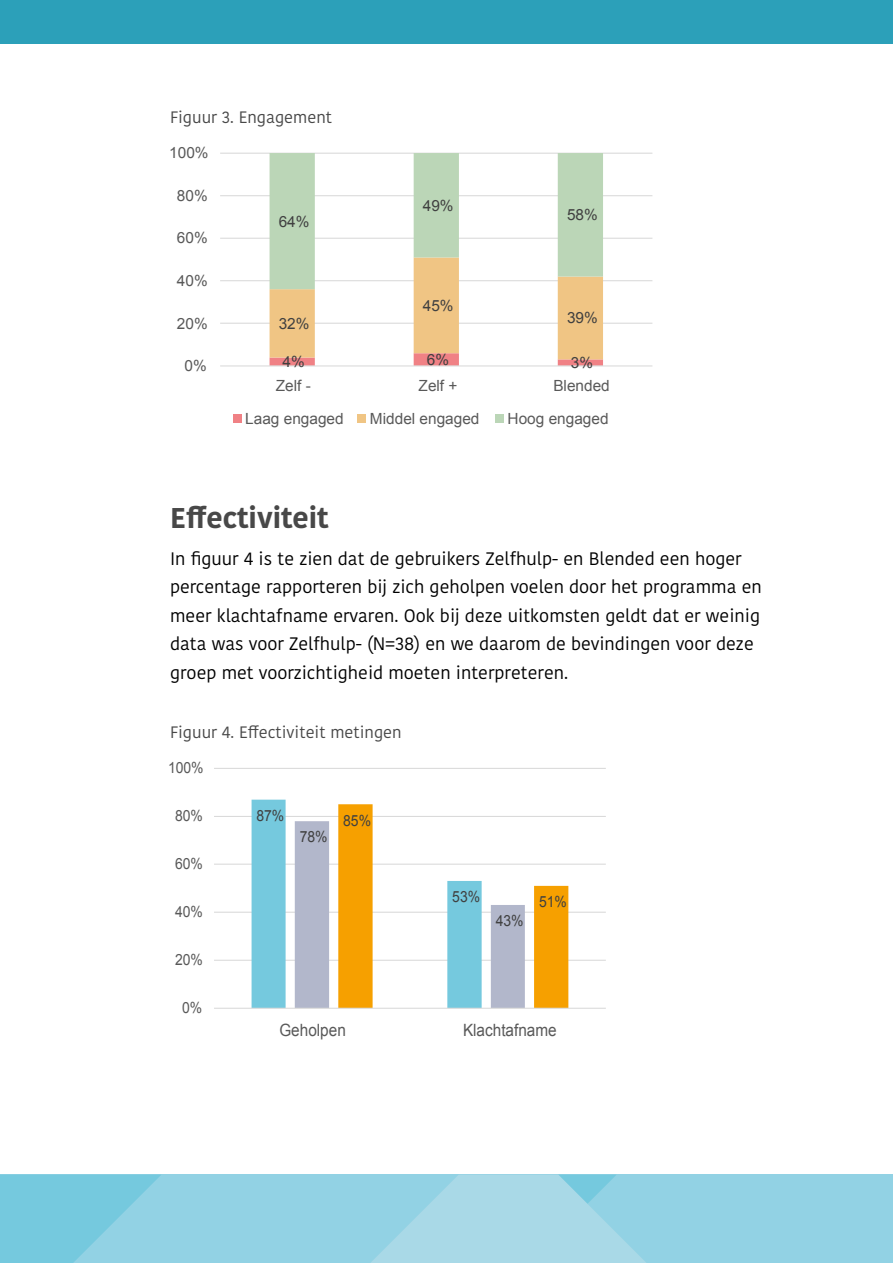
<style>
.page{position:relative;width:893px;height:1263px;background:#fff}
.page>*{position:absolute;margin:0;border:0;box-sizing:border-box;transform-origin:0 0}
.t1{font:700 28.5px "Kohinoor Devanagari";color:#484848}
.t2{font:18px/28.5px "Kohinoor Devanagari";color:#000}
.t3{font:16.95px "Arial";color:#595959;scale:.91 1}
.t4{font:16.5px "Kohinoor Devanagari";color:#484848}
.t5{font:15.45px "Arial";color:#595959}
.t6{font:15.45px "Arial";color:#404040}
.t7{font:15.45px "Arial";color:#404040;scale:.91 1}
.t8{font:15.45px "Arial";color:#595959;scale:.91 1}
</style>
<div class="page">
<div style="left:0;top:0;width:893px;height:44px;background:#2ca0b9"></div>
<svg style="left:220px;top:152px;width:433px;height:271px"></svg>
<hr style="left:214px;top:960px;width:392px;height:1px;background:#d9d9d9">
<hr style="left:214px;top:912px;width:392px;height:1px;background:#d9d9d9">
<hr style="left:214px;top:864px;width:392px;height:1px;background:#d9d9d9">
<hr style="left:214px;top:816px;width:392px;height:1px;background:#d9d9d9">
<hr style="left:214px;top:768px;width:392px;height:1px;background:#d9d9d9">
<svg style="left:252px;top:800px;width:43px;height:208px;fill:#75c9de"></svg>
<svg style="left:295px;top:821px;width:43px;height:187px"></svg>
<svg style="left:338px;top:804px;width:230px;height:204px"></svg>
<hr style="left:214px;top:1008px;width:392px;height:1px;background:#d9d9d9">
<div style="left:0;top:1175px;width:893px;height:88px;background:#92d2e4"></div>
<svg style="left:0;top:1175px;width:161px;height:88px"></svg>
<svg style="left:371px;top:1175px;width:275px;height:88px"></svg>
<p class="t4" style="left:170px;top:108px;width:164px">Figuur 3. Engagement</p>
<p class="t5" style="left:169px;top:142px;width:41px">100%</p>
<p class="t5" style="left:177px;top:185px;width:32px">80%</p>
<p class="t5" style="left:177px;top:228px;width:32px">60%</p>
<p class="t5" style="left:177px;top:270px;width:32px">40%</p>
<p class="t5" style="left:177px;top:313px;width:32px">20%</p>
<p class="t5" style="left:185px;top:355px;width:24px">0%</p>
<p class="t6" style="left:279px;top:211px;width:32px">64%</p>
<p class="t6" style="left:279px;top:313px;width:32px">32%</p>
<p class="t6" style="left:423px;top:195px;width:32px">49%</p>
<p class="t6" style="left:423px;top:295px;width:32px">45%</p>
<p class="t6" style="left:567px;top:205px;width:32px">58%</p>
<p class="t6" style="left:567px;top:308px;width:32px">39%</p>
<p class="t6" style="left:283px;top:351px;width:24px">4%</p>
<p class="t6" style="left:427px;top:349px;width:24px">6%</p>
<p class="t6" style="left:571px;top:352px;width:24px">3%</p>
<p class="t5" style="left:276px;top:376px;width:37px">Zelf -</p>
<p class="t5" style="left:419px;top:376px;width:40px">Zelf +</p>
<p class="t5" style="left:553px;top:376px;width:58px">Blended</p>
<p class="t5" style="left:245px;top:408px;width:100px">Laag engaged</p>
<p class="t5" style="left:370px;top:408px;width:111px">Middel engaged</p>
<p class="t5" style="left:508px;top:408px;width:102px">Hoog engaged</p>
<h1 class="t1" style="left:170px;top:492px;width:160px">Effectiviteit</h1>
<p class="t2" style="left:170px;top:544px;width:593px">In figuur 4 is te zien dat de gebruikers Zelfhulp- en Blended een hoger percentage rapporteren bij zich geholpen voelen door het programma en meer klachtafname ervaren. Ook bij deze uitkomsten geldt dat er weinig data was voor Zelfhulp- (N=38) en we daarom de bevindingen voor deze groep met voorzichtigheid moeten interpreteren.</p>
<p class="t4" style="left:170px;top:723px;width:233px">Figuur 4. Effectiviteit metingen</p>
<p class="t8" style="left:168px;top:758px;width:41px">100%</p>
<p class="t8" style="left:175px;top:806px;width:32px">80%</p>
<p class="t8" style="left:175px;top:854px;width:32px">60%</p>
<p class="t8" style="left:175px;top:902px;width:32px">40%</p>
<p class="t8" style="left:175px;top:950px;width:32px">20%</p>
<p class="t8" style="left:182px;top:998px;width:24px">0%</p>
<p class="t7" style="left:256px;top:805px;width:32px">87%</p>
<p class="t7" style="left:300px;top:826px;width:32px">78%</p>
<p class="t7" style="left:343px;top:810px;width:32px">85%</p>
<p class="t7" style="left:452px;top:887px;width:32px">53%</p>
<p class="t7" style="left:496px;top:911px;width:32px">43%</p>
<p class="t7" style="left:539px;top:891px;width:32px">51%</p>
<p class="t3" style="left:279px;top:1019px;width:75px">Geholpen</p>
<p class="t3" style="left:463px;top:1019px;width:105px">Klachtafname</p>
</div>
